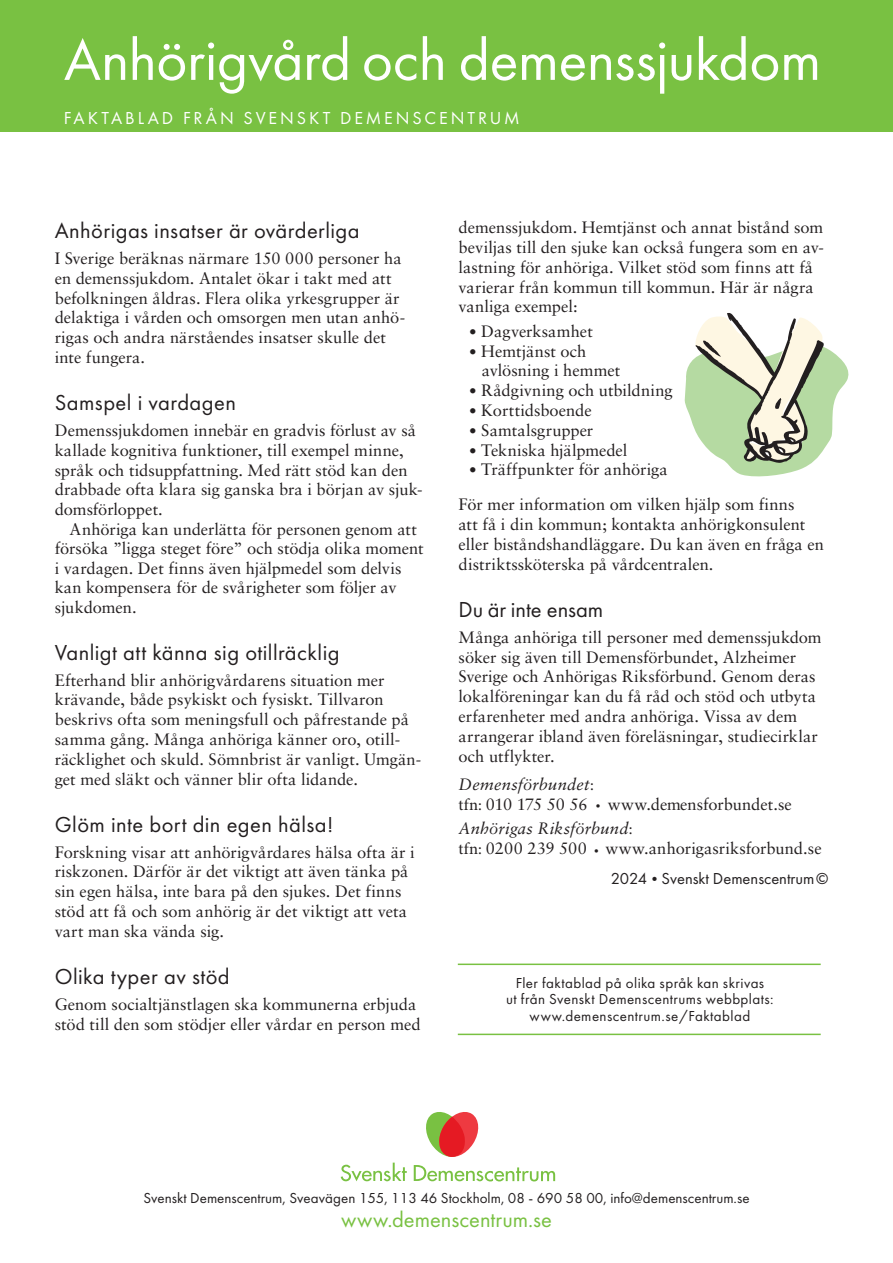
<style>
.page{position:relative;width:893px;height:1263px;background:#fff}
.page>*{position:absolute;margin:0;border:0;box-sizing:border-box;transform-origin:0 0}
.t1{font:60px "Futura PT";letter-spacing:-.01em;color:#fff}
.t2{font:22.5px "Futura PT";letter-spacing:.02em;color:#231f20}
.t3{font:22.5px "Futura PT";color:#79c142}
.t4{font:22.5px "Futura PT";color:#231f20}
.t5{font:18px "Futura PT";letter-spacing:.16em;color:#fff}
.t6{font:16.5px/19.8px "Sabon LT Pro";color:#231f20}
.t7{font:16.5px "Futura PT";color:#231f20}
.t8{font:15px/16.5px "Futura PT";letter-spacing:.02em;color:#231f20;text-align:center}
.t9{font:15px "Futura PT";color:#231f20}
.s1{font-size:15px}
.s2{font-style:italic}
.s3{font-family:"Minion Pro"}
.s4{font-family:"Futura PT";font-size:12px}
</style>
<div class="page">
<div style="left:0;top:0;width:893px;height:131px;background:#79c142"></div>
<svg style="left:341px;top:1162px;width:66px;height:19px"></svg>
<svg style="left:414px;top:1112px;width:141px;height:69px"></svg>
<svg style="left:685px;top:313px;width:163px;height:163px"></svg>
<hr style="left:458px;top:963px;width:363px;height:2px;background:#79c142">
<hr style="left:458px;top:1033px;width:363px;height:2px;background:#79c142">
<h1 class="t1" style="left:64px;top:24px;width:759px">Anhörigvård och demenssjukdom</h1>
<p class="t5" style="left:64px;top:107px;width:457px">FAKTABLAD FRÅN SVENSKT DEMENSCENTRUM</p>
<h2 class="t2" style="left:55px;top:217px;width:307px">Anhörigas insatser är ovärderliga</h2>
<p class="t6" style="left:55px;top:248px;width:352px">I Sverige beräknas närmare 150 000 personer ha en demenssjukdom. Antalet ökar i takt med att befolkningen åldras. Flera olika yrkesgrupper är delaktiga i vården och omsorgen men utan anhö&shy;rigas och andra närståendes insatser skulle det inte fungera.</p>
<h2 class="t2" style="left:55px;top:389px;width:183px">Samspel i vardagen</h2>
<p class="t6" style="left:55px;top:420px;width:370px">Demenssjukdomen innebär en gradvis förlust av så kallade kognitiva funktioner, till exempel minne, språk och tidsuppfattning. Med rätt stöd kan den drabbade ofta klara sig ganska bra i början av sjuk&shy;domsförloppet.</p>
<p class="t6" style="left:55px;top:519px;width:370px;text-indent:15px">Anhöriga kan underlätta för personen genom att försöka ”ligga steget före” och stödja olika moment i vardagen. Det finns även hjälpmedel som delvis kan kompensera för de svårigheter som följer av sjukdomen.</p>
<h2 class="t2" style="left:55px;top:639px;width:286px">Vanligt att känna sig otillräcklig</h2>
<p class="t6" style="left:55px;top:670px;width:368px">Efterhand blir anhörigvårdarens situation mer krävande, både psykiskt och fysiskt. Tillvaron beskrivs ofta som meningsfull och påfrestande på samma gång. Många anhöriga känner oro, otill&shy;räcklighet och skuld. Sömnbrist är vanligt. Umgän&shy;get med släkt och vänner blir ofta lidande.</p>
<h2 class="t2" style="left:55px;top:811px;width:280px">Glöm inte bort din egen hälsa!</h2>
<p class="t6" style="left:55px;top:842px;width:362px">Forskning visar att anhörigvårdares hälsa ofta är i riskzonen. Därför är det viktigt att även tänka på sin egen hälsa, inte bara på den sjukes. Det finns stöd att få och som anhörig är det viktigt att veta vart man ska vända sig.</p>
<h2 class="t2" style="left:55px;top:963px;width:177px">Olika typer av stöd</h2>
<p class="t6" style="left:55px;top:994px;width:367px">Genom socialtjänstlagen ska kommunerna erbjuda stöd till den som stödjer eller vårdar en person med</p>
<p class="t6" style="left:459px;top:217px;width:367px">demenssjukdom. Hemtjänst och annat bistånd som beviljas till den sjuke kan också fungera som en av&shy;lastning för anhöriga. Vilket stöd som finns att få varierar från kommun till kommun. Här är några vanliga exempel:</p>
<p class="t6" style="left:469px;top:321px;width:125px"><span class="s1">•</span> Dagverksamhet</p>
<p class="t6" style="left:482px;top:340px;width:140px;text-indent:-13px"><span class="s1">•</span> Hemtjänst och avlösning i hemmet</p>
<p class="t6" style="left:469px;top:380px;width:205px"><span class="s1">•</span> Rådgivning och utbildning</p>
<p class="t6" style="left:469px;top:400px;width:124px"><span class="s1">•</span> Korttidsboende</p>
<p class="t6" style="left:469px;top:420px;width:126px"><span class="s1">•</span> Samtalsgrupper</p>
<p class="t6" style="left:469px;top:439px;width:160px"><span class="s1">•</span> Tekniska hjälpmedel</p>
<p class="t6" style="left:459px;top:452px;width:337px;line-height:35.1px;text-indent:11px"><span class="s1">•</span> Träffpunkter för anhöriga<br>För mer information om vilken hjälp som finns</p>
<p class="t6" style="left:459px;top:514px;width:367px">att få i din kommun; kontakta anhörigkonsulent eller biståndshandläggare. Du kan även en fråga en distriktssköterska på vårdcentralen.</p>
<h2 class="t4" style="left:459px;top:596px;width:146px">Du är inte ensam</h2>
<p class="t6" style="left:459px;top:627px;width:365px">Många anhöriga till personer med demenssjukdom söker sig även till Demensförbundet, Alzheimer Sverige och Anhörigas Riksförbund. Genom deras lokalföreningar kan du få råd och stöd och utbyta erfarenheter med andra anhöriga. Vissa av dem arrangerar ibland även föreläsningar, studiecirklar och utflykter.</p>
<p class="t6" style="left:459px;top:774px;width:335px"><span class="s2">Demensförbundet</span><span class="s3">:<br>tfn:</span> 010 175 50 56 <span class="s4">•</span> www.demensforbundet.se</p>
<p class="t6" style="left:459px;top:818px;width:365px"><span class="s2">Anhörigas Riksförbund</span><span class="s3">:<br>tfn:</span> 0200 239 500 <sub>•</sub> www.anhorigasriksforbund.se</p>
<p class="t7" style="left:611px;top:868px;width:219px">2024<span class="s1">•</span>Svenskt Demenscentrum©</p>
<p class="t8" style="left:506px;top:974px;width:269px">Fler faktablad på olika språk kan skrivas<br>ut från Svenskt Demenscentrums webbplats: www.demenscentrum.se/Faktablad</p>
<p class="t9" style="left:143px;top:1189px;width:608px">Svenskt Demenscentrum, Sveavägen 155, 113 46 Stockholm, 08 - 690 58 00, info@demenscentrum.se</p>
<h2 class="t3" style="left:341px;top:1206px;width:212px">www.demenscentrum.se</h2>
</div>
